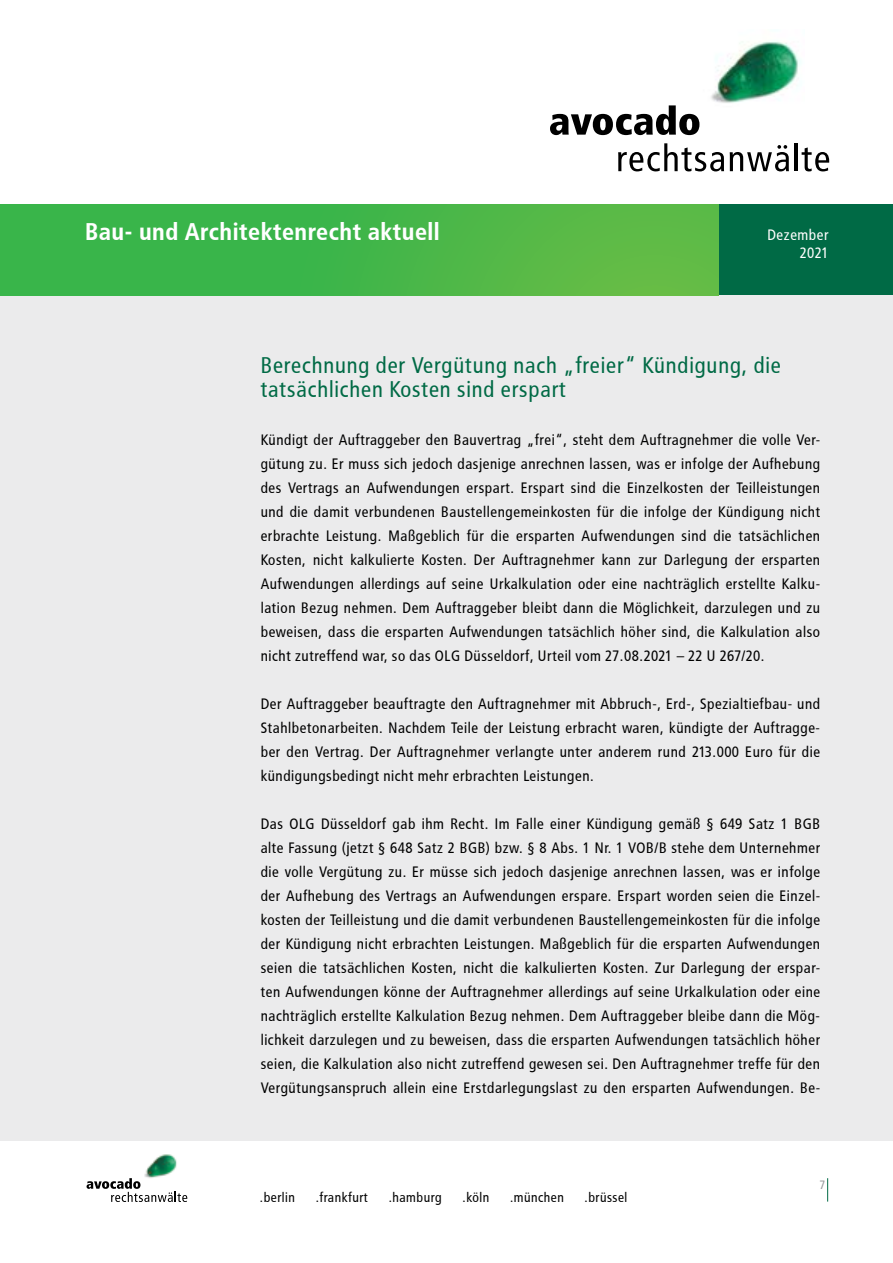
<style>
.page{position:relative;width:893px;height:1263px;background:#fff}
.page>*{position:absolute;margin:0;border:0;box-sizing:border-box;transform-origin:0 0}
.t1{font:700 24px "Avocado";color:#fff}
.t2{font:22.5px/24px "Avocado";color:#006a45}
.t3{font:15px/24px "Avocado";color:#000;text-align:justify}
.t4{font:15px/18px "Avocado";color:#fff;text-align:right}
.t5{font:13.5px "Avocado";color:#000}
.t6{font:12px "Avocado";color:#97999c}
</style>
<div class="page">
<img style="left:711px;top:41px;width:90px;height:62px">
<svg style="left:550px;top:105px;width:149px;height:30px"></svg>
<svg style="left:618px;top:143px;width:106px;height:28px"></svg>
<svg style="left:730px;top:145px;width:59px;height:26px"></svg>
<hr style="left:795px;top:143px;width:3px;height:28px;background:#000">
<svg style="left:802px;top:147px;width:27px;height:24px"></svg>
<div style="left:719px;top:204px;width:174px;height:92px;background:#006a45"></div>
<svg style="left:827px;top:1178px;width:1px;height:23px"></svg>
<div style="left:0;top:296px;width:893px;height:845px;background:#ebebec"></div>
<img style="left:144px;top:1154px;width:33px;height:24px">
<svg style="left:87px;top:1178px;width:100px;height:24px"></svg>
<div style="left:0;top:204px;width:719px;height:92px;background:linear-gradient(to right,#2eb34b,#61bb46)"></div>
<h1 class="t1" style="left:85px;top:218px;width:357px">Bau- und Architektenrecht aktuell</h1>
<p class="t4" style="left:767px;top:226px;width:63px">Dezember<br>2021</p>
<h2 class="t2" style="left:261px;top:353px;width:523px">Berechnung der Vergütung nach „freier“ Kündigung, die tatsächlichen Kosten sind erspart</h2>
<p class="t3" style="left:261px;top:427px;width:561px">Kündigt der Auftraggeber den Bauvertrag „frei“, steht dem Auftragnehmer die volle Ver&shy;gütung zu. Er muss sich jedoch dasjenige anrechnen lassen, was er infolge der Aufhebung des Vertrags an Aufwendungen erspart. Erspart sind die Einzelkosten der Teilleistungen und die damit verbundenen Baustellengemeinkosten für die infolge der Kündigung nicht erbrachte Leistung. Maßgeblich für die ersparten Aufwendungen sind die tatsächlichen Kosten, nicht kalkulierte Kosten. Der Auftragnehmer kann zur Darlegung der ersparten Aufwendungen allerdings auf seine Urkalkulation oder eine nachträglich erstellte Kalku&shy;lation Bezug nehmen. Dem Auftraggeber bleibt dann die Möglichkeit, darzulegen und zu beweisen, dass die ersparten Aufwendungen tatsächlich höher sind, die Kalkulation also nicht zutreffend war, so das OLG Düsseldorf, Urteil vom 27.08.2021 – 22 U 267/20.</p>
<p class="t3" style="left:261px;top:691px;width:561px">Der Auftraggeber beauftragte den Auftragnehmer mit Abbruch-, Erd-, Spezialtiefbau- und Stahlbetonarbeiten. Nachdem Teile der Leistung erbracht waren, kündigte der Auftragge&shy;ber den Vertrag. Der Auftragnehmer verlangte unter anderem rund 213.000 Euro für die kündigungsbedingt nicht mehr erbrachten Leistungen.</p>
<p class="t3" style="left:261px;top:811px;width:561px">Das OLG Düsseldorf gab ihm Recht. Im Falle einer Kündigung gemäß § 649 Satz 1 BGB alte Fassung (jetzt § 648 Satz 2 BGB) bzw. § 8 Abs. 1 Nr. 1 VOB/B stehe dem Unternehmer die volle Vergütung zu. Er müsse sich jedoch dasjenige anrechnen lassen, was er infolge der Aufhebung des Vertrags an Aufwendungen erspare. Erspart worden seien die Einzel&shy;kosten der Teilleistung und die damit verbundenen Baustellengemeinkosten für die infolge der Kündigung nicht erbrachten Leistungen. Maßgeblich für die ersparten Aufwendungen seien die tatsächlichen Kosten, nicht die kalkulierten Kosten. Zur Darlegung der erspar&shy;ten Aufwendungen könne der Auftragnehmer allerdings auf seine Urkalkulation oder eine nachträglich erstellte Kalkulation Bezug nehmen. Dem Auftraggeber bleibe dann die Mög&shy;lichkeit darzulegen und zu beweisen, dass die ersparten Aufwendungen tatsächlich höher seien, die Kalkulation also nicht zutreffend gewesen sei. Den Auftragnehmer treffe für den Vergütungsanspruch allein eine Erstdarlegungslast zu den ersparten Aufwendungen. Be-</p>
<p class="t5" style="left:260px;top:1189px;width:37px">.berlin</p>
<p class="t5" style="left:316px;top:1189px;width:54px">.frankfurt</p>
<p class="t5" style="left:389px;top:1189px;width:55px">.hamburg</p>
<p class="t5" style="left:463px;top:1189px;width:29px">.köln</p>
<p class="t5" style="left:510px;top:1189px;width:56px">.münchen</p>
<p class="t5" style="left:585px;top:1189px;width:45px">.brüssel</p>
<p class="t6" style="left:819px;top:1178px;width:8px">7</p>
</div>
